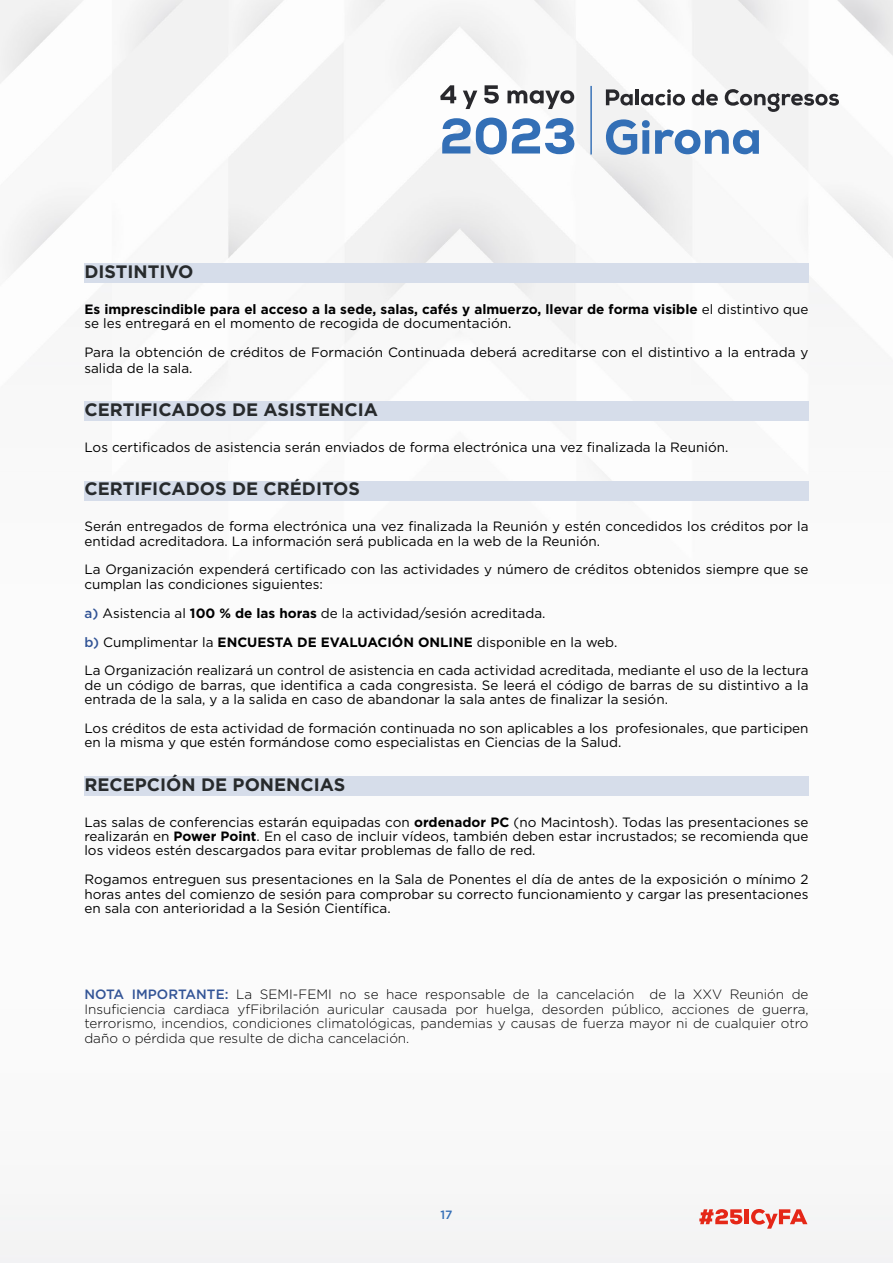
<style>
.page{position:relative;width:893px;height:1263px;background:#fff}
.page>*{position:absolute;margin:0;border:0;box-sizing:border-box;transform-origin:0 0}
.t1{font:700 18px "Gotham";color:#272a2c}
.t2{font:13.5px/14.4px "Gotham";color:#000}
.t3{font:300 13.5px/14.4px "Gotham";color:#000;text-align:justify}
.t4{font:700 13.5px/14.4px "Gotham";color:#000}
.t5{font:500 12px "Gotham";color:#336fb6}
.s1{font-weight:400}
.s2{font-weight:500;color:#325496}
.s3{font-weight:700}
</style>
<div class="page">
<img style="left:0;top:0;width:893px;height:1263px">
<svg style="left:440px;top:85px;width:16px;height:18px"></svg>
<svg style="left:463px;top:91px;width:14px;height:18px"></svg>
<svg style="left:484px;top:85px;width:15px;height:19px"></svg>
<svg style="left:507px;top:90px;width:67px;height:19px"></svg>
<svg style="left:442px;top:118px;width:133px;height:36px"></svg>
<svg style="left:606px;top:89px;width:27px;height:17px"></svg>
<hr style="left:635px;top:89px;width:4px;height:16px;background:#28282c">
<svg style="left:641px;top:89px;width:44px;height:17px"></svg>
<svg style="left:692px;top:89px;width:26px;height:16px"></svg>
<svg style="left:725px;top:89px;width:114px;height:23px"></svg>
<svg style="left:606px;top:119px;width:153px;height:36px"></svg>
<hr style="left:590px;top:86px;width:2px;height:68px;background:#336fb6">
<svg style="left:699px;top:1209px;width:43px;height:15px"></svg>
<hr style="left:745px;top:1209px;width:4px;height:15px;background:#e52718">
<svg style="left:751px;top:1209px;width:56px;height:20px"></svg>
<div style="left:84px;top:264px;width:725px;height:19px;background:#d6ddea"></div>
<div style="left:84px;top:402px;width:725px;height:19px;background:#d6ddea"></div>
<div style="left:84px;top:481px;width:725px;height:19px;background:#d6ddea"></div>
<div style="left:84px;top:776px;width:725px;height:19px;background:#d6ddea"></div>
<h1 class="t1" style="left:84px;top:260px;width:111px">DISTINTIVO</h1>
<p class="t4" style="left:84px;top:302px;width:726px">Es imprescindible para el acceso a la sede, salas, cafés y almuerzo, llevar de forma visible <span class="s1">el distintivo que se les entregará en el momento de recogida de documentación.</span></p>
<p class="t2" style="left:84px;top:344px;width:726px;line-height:15.6px">Para la obtención de créditos de Formación Continuada deberá acreditarse con el distintivo a la entrada y salida de la sala.</p>
<h1 class="t1" style="left:84px;top:398px;width:295px">CERTIFICADOS DE ASISTENCIA</h1>
<p class="t2" style="left:84px;top:440px;width:645px">Los certificados de asistencia serán enviados de forma electrónica una vez finalizada la Reunión.</p>
<h1 class="t1" style="left:84px;top:477px;width:277px">CERTIFICADOS DE CRÉDITOS</h1>
<p class="t2" style="left:84px;top:519px;width:726px">Serán entregados de forma electrónica una vez finalizada la Reunión y estén concedidos los créditos por la entidad acreditadora. La información será publicada en la web de la Reunión.</p>
<p class="t2" style="left:84px;top:562px;width:726px">La Organización expenderá certificado con las actividades y número de créditos obtenidos siempre que se cumplan las condiciones siguientes:</p>
<p class="t2" style="left:84px;top:598px;width:726px;line-height:28.8px"><span class="s2">a)</span> Asistencia al <span class="s3">100 % de las horas</span> de la actividad/sesión acreditada.<br><span class="s2">b)</span> Cumplimentar la <span class="s3">ENCUESTA DE EVALUACIÓN ONLINE</span> disponible en la web.<br>La Organización realizará un control de asistencia en cada actividad acreditada, mediante el uso de la lectura</p>
<p class="t2" style="left:84px;top:677px;width:726px">de un código de barras, que identifica a cada congresista. Se leerá el código de barras de su distintivo a la entrada de la sala, y a la salida en caso de abandonar la sala antes de finalizar la sesión.</p>
<p class="t2" style="left:84px;top:721px;width:726px">Los créditos de esta actividad de formación continuada no son aplicables a los profesionales, que participen en la misma y que estén formándose como especialistas en Ciencias de la Salud.</p>
<h1 class="t1" style="left:84px;top:772px;width:262px">RECEPCIÓN DE PONENCIAS</h1>
<p class="t2" style="left:84px;top:814px;width:726px;text-align:justify">Las salas de conferencias estarán equipadas con <span class="s3">ordenador PC</span> (no Macintosh). Todas las presentaciones se realizarán en <span class="s3">Power Point</span>. En el caso de incluir vídeos, también deben estar incrustados; se recomienda que los videos estén descargados para evitar problemas de fallo de red.</p>
<p class="t2" style="left:84px;top:872px;width:726px;text-align:justify">Rogamos entreguen sus presentaciones en la Sala de Ponentes el día de antes de la exposición o mínimo 2 horas antes del comienzo de sesión para comprobar su correcto funcionamiento y cargar las presentaciones en sala con anterioridad a la Sesión Científica.</p>
<p class="t3" style="left:84px;top:987px;width:726px"><span class="s2">NOTA IMPORTANTE:</span> La SEMI-FEMI no se hace responsable de la cancelación de la XXV Reunión de Insuficiencia cardiaca yfFibrilación auricular causada por huelga, desorden público, acciones de guerra, terrorismo, incendios, condiciones climatológicas, pandemias y causas de fuerza mayor ni de cualquier otro daño o pérdida que resulte de dicha cancelación.</p>
<p class="t5" style="left:440px;top:1206px;width:14px">17</p>
</div>
